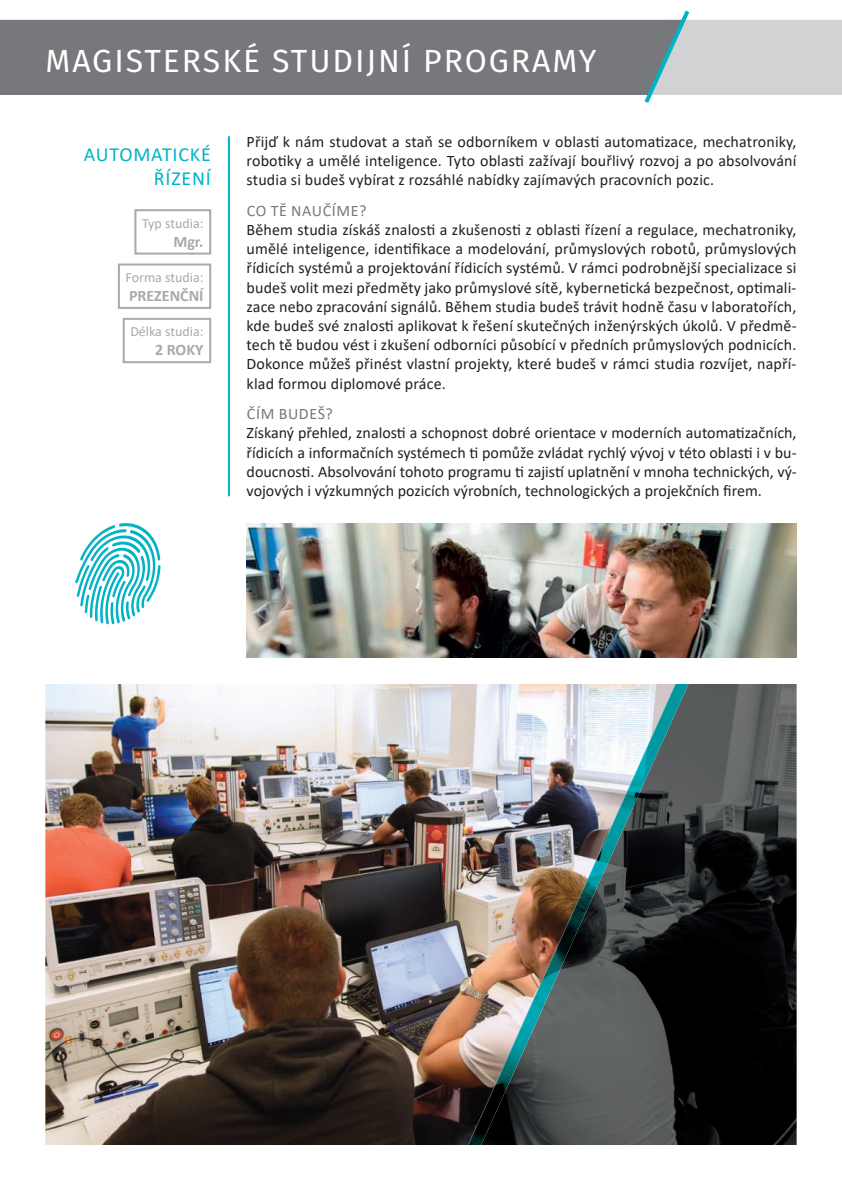
<style>
.page{position:relative;width:842px;height:1191px;background:#fff}
.page>*{position:absolute;margin:0;border:0;box-sizing:border-box;transform-origin:0 0}
.t1{font:32px "Fira Sans";letter-spacing:.06em;color:#fff}
.t2{font:20px/24px "Calibri";letter-spacing:.04em;color:#00b3c5;text-align:right}
.t3{font:16px/19.2px "Calibri";letter-spacing:.005em;color:#231f20;text-align:justify}
.t4{font:16px "Calibri";letter-spacing:.04em;color:#76787b}
.t5{font:700 16px "Calibri";color:#a8a9ad}
.t6{font:14px "Calibri";color:#a8a9ad}
</style>
<div class="page">
<hr style="left:228px;top:136px;width:2px;height:360px;background:#00b3c5">
<img style="left:45px;top:684px;width:402px;height:461px">
<img style="left:705px;top:684px;width:92px;height:461px">
<img style="left:448px;top:684px;width:255px;height:461px">
<img style="left:640px;top:684px;width:63px;height:107px">
<img style="left:247px;top:523px;width:550px;height:134px">
<div style="left:134px;top:209px;width:77px;height:45px;border:2px solid #a8a9ad"></div>
<div style="left:118px;top:263px;width:93px;height:46px;border:2px solid #a8a9ad"></div>
<div style="left:123px;top:318px;width:88px;height:45px;border:2px solid #a8a9ad"></div>
<div style="left:0;top:20px;width:618px;height:75px;background:#76787b"></div>
<svg style="left:618px;top:10px;width:224px;height:93px"></svg>
<svg style="left:75px;top:523px;width:85px;height:101px"></svg>
<h1 class="t1" style="left:46px;top:37px;width:552px">MAGISTERSKÉ STUDIJNÍ PROGRAMY</h1>
<p class="t2" style="left:84px;top:142px;width:129px">AUTOMATICKÉ<br>ŘÍZENÍ</p>
<p class="t3" style="left:247px;top:131px;width:551px">Přijď k nám studovat a staň se odborníkem v oblasti automatizace, mechatroniky, robotiky a umělé inteligence. Tyto oblasti zažívají bouřlivý rozvoj a po absolvování studia si budeš vybírat z rozsáhlé nabídky zajímavých pracovních pozic.</p>
<p class="t4" style="left:247px;top:199px;width:121px">CO TĚ NAUČÍME?</p>
<p class="t3" style="left:247px;top:220px;width:551px">Během studia získáš znalosti a zkušenosti z oblasti řízení a regulace, mechatroniky, umělé inteligence, identifikace a modelování, průmyslových robotů, průmyslových řídicích systémů a projektování řídicích systémů. V rámci podrobnější specializace si budeš volit mezi předměty jako průmyslové sítě, kybernetická bezpečnost, optimali&shy;zace nebo zpracování signálů. Během studia budeš trávit hodně času v laboratořích, kde budeš své znalosti aplikovat k řešení skutečných inženýrských úkolů. V předmě&shy;tech tě budou vést i zkušení odborníci působící v předních průmyslových podnicích.<br>Dokonce můžeš přinést vlastní projekty, které budeš v rámci studia rozvíjet, napří&shy;klad formou diplomové práce.</p>
<p class="t4" style="left:247px;top:403px;width:87px">ČÍM BUDEŠ?</p>
<p class="t3" style="left:247px;top:423px;width:551px">Získaný přehled, znalosti a schopnost dobré orientace v moderních automatizačních, řídicích a informačních systémech ti pomůže zvládat rychlý vývoj v této oblasti i v bu&shy;doucnosti. Absolvování tohoto programu ti zajistí uplatnění v mnoha technických, vý&shy;vojových i výzkumných pozicích výrobních, technologických a projekčních firem.</p>
<p class="t6" style="left:142px;top:213px;width:63px">Typ studia:</p>
<p class="t5" style="left:173px;top:230px;width:32px">Mgr.</p>
<p class="t6" style="left:126px;top:267px;width:79px">Forma studia:</p>
<p class="t5" style="left:129px;top:284px;width:76px">PREZENČNÍ</p>
<p class="t6" style="left:130px;top:322px;width:75px">Délka studia:</p>
<p class="t5" style="left:155px;top:339px;width:50px">2 ROKY</p>
</div>
